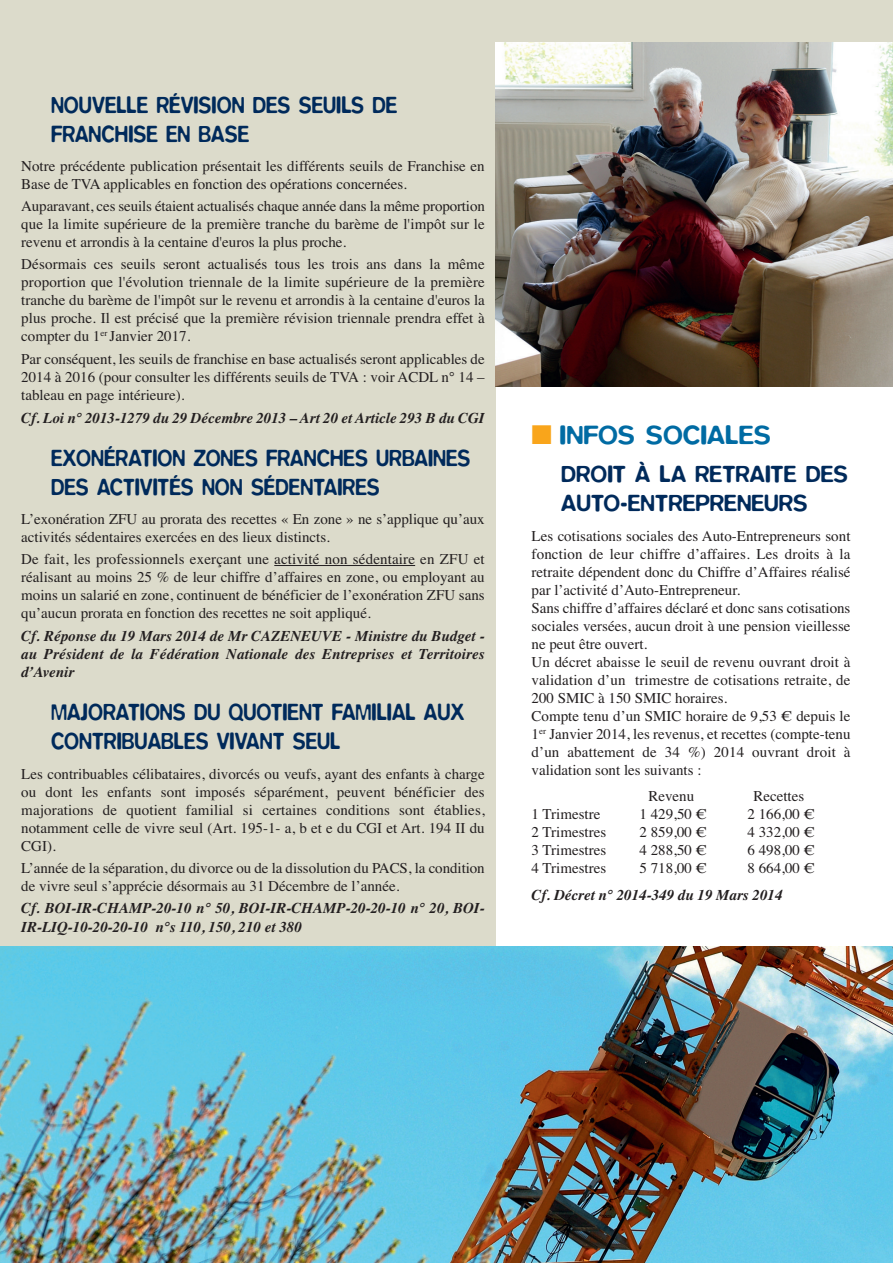
<style>
.page{position:relative;width:893px;height:1263px;background:#fff}
.page>*{position:absolute;margin:0;border:0;box-sizing:border-box;transform-origin:0 0}
.t1{font:500 27px "Blur";color:#006ba3}
.t2{font:500 24px/28.8px "Blur";color:#002a5b;scale:.85 1}
.t3{font:500 24px/28.8px "Blur";color:#002a5b;scale:.95 1}
.t4{font:15px/18px "Times";color:#231f20;text-align:justify}
.t5{font:italic 700 15px/18.3px "Times";color:#231f20;text-align:justify}
.s1{color:#f9a51b}
</style>
<div class="page">
<div style="left:468px;top:0;width:425px;height:79px;background:#dcdbcb"></div>
<div style="left:0;top:0;width:495px;height:1263px;background:#dcdbcb"></div>
<hr style="left:274px;top:565px;width:141px;height:1px;background:#231f20">
<img style="left:495px;top:43px;width:398px;height:344px">
<img style="left:0;top:946px;width:893px;height:317px">
<h2 class="t2" style="left:51px;top:92px;width:409px">NOUVELLE RÉVISION DES SEUILS DE<br>FRANCHISE EN BASE</h2>
<p class="t4" style="left:21px;top:158px;width:465px">Notre précédente publication présentait les différents seuils de Franchise en<br>Base de TVA applicables en fonction des opérations concernées.</p>
<p class="t4" style="left:21px;top:199px;width:465px">Auparavant, ces seuils étaient actualisés chaque année dans la même proportion que la limite supérieure de la première tranche du barème de l'impôt sur le revenu et arrondis à la centaine d'euros la plus proche.</p>
<p class="t4" style="left:21px;top:257px;width:465px">Désormais ces seuils seront actualisés tous les trois ans dans la même proportion que l'évolution triennale de la limite supérieure de la première tranche du barème de l'impôt sur le revenu et arrondis à la centaine d'euros la plus proche. Il est précisé que la première révision triennale prendra effet à compter du 1<sup>er</sup> Janvier 2017.</p>
<p class="t4" style="left:21px;top:351px;width:465px">Par conséquent, les seuils de franchise en base actualisés seront applicables de 2014 à 2016 (pour consulter les différents seuils de TVA : voir ACDL n° 14 – tableau en page intérieure).</p>
<p class="t5" style="left:21px;top:410px;width:465px">Cf. Loi n° 2013-1279 du 29 Décembre 2013 – Art 20 et Article 293 B du CGI</p>
<h2 class="t2" style="left:51px;top:445px;width:495px">EXONÉRATION ZONES FRANCHES URBAINES<br>DES ACTIVITÉS NON SÉDENTAIRES</h2>
<p class="t4" style="left:21px;top:511px;width:465px">L’exonération ZFU au prorata des recettes « En zone » ne s’applique qu’aux activités sédentaires exercées en des lieux distincts.</p>
<p class="t4" style="left:21px;top:552px;width:465px">De fait, les professionnels exerçant une activité non sédentaire en ZFU et réalisant au moins 25 % de leur chiffre d’affaires en zone, ou employant au moins un salarié en zone, continuent de bénéficier de l’exonération ZFU sans qu’aucun prorata en fonction des recettes ne soit appliqué.</p>
<p class="t5" style="left:21px;top:628px;width:465px">Cf. Réponse du 19 Mars 2014 de Mr CAZENEUVE - Ministre du Budget - au Président de la Fédération Nationale des Entreprises et Territoires d’Avenir</p>
<h2 class="t2" style="left:51px;top:700px;width:488px">MAJORATIONS DU QUOTIENT FAMILIAL AUX<br>CONTRIBUABLES VIVANT SEUL</h2>
<p class="t4" style="left:21px;top:766px;width:465px">Les contribuables célibataires, divorcés ou veufs, ayant des enfants à charge ou dont les enfants sont imposés séparément, peuvent bénéficier des majorations de quotient familial si certaines conditions sont établies, notamment celle de vivre seul (Art. 195-1- a, b et e du CGI et Art. 194 II du CGI).</p>
<p class="t4" style="left:21px;top:860px;width:465px">L’année de la séparation, du divorce ou de la dissolution du PACS, la condition de vivre seul s’apprécie désormais au 31 Décembre de l’année.</p>
<p class="t5" style="left:21px;top:900px;width:465px">Cf. BOI-IR-CHAMP-20-10 n° 50, BOI-IR-CHAMP-20-20-10 n° 20, BOI-<br>IR-LIQ-10-20-20-10 n°s 110, 150, 210 et 380</p>
<h1 class="t1" style="left:531px;top:425px;width:241px"><span class="s1">■</span> INFOS SOCIALES</h1>
<h2 class="t3" style="left:561px;top:462px;width:303px">DROIT À LA RETRAITE DES<br>AUTO-ENTREPRENEURS</h2>
<p class="t4" style="left:531px;top:528px;width:320px;text-align:left">Les cotisations sociales des Auto-Entrepreneurs sont fonction de leur chiffre d’affaires. Les droits à la retraite dépendent donc du Chiffre d’Affaires réalisé par l’activité d’Auto-Entrepreneur.<br>Sans chiffre d’affaires déclaré et donc sans cotisations sociales versées, aucun droit à une pension vieillesse ne peut être ouvert.<br>Un décret abaisse le seuil de revenu ouvrant droit à validation d’un trimestre de cotisations retraite, de 200 SMIC à 150 SMIC horaires.<br>Compte tenu d’un SMIC horaire de 9,53 € depuis le 1<sup>er</sup> Janvier 2014, les revenus, et recettes (compte-tenu d’un abattement de 34 %) 2014 ouvrant droit à validation sont les suivants :</p>
<p class="t4" style="left:648px;top:788px;width:47px">Revenu</p>
<p class="t4" style="left:753px;top:788px;width:52px">Recettes</p>
<p class="t4" style="left:531px;top:806px;width:70px">1 Trimestre</p>
<p class="t4" style="left:640px;top:806px;width:69px">1 429,50 €</p>
<p class="t4" style="left:748px;top:806px;width:69px">2 166,00 €</p>
<p class="t4" style="left:531px;top:824px;width:76px">2 Trimestres</p>
<p class="t4" style="left:640px;top:824px;width:69px">2 859,00 €</p>
<p class="t4" style="left:748px;top:824px;width:69px">4 332,00 €</p>
<p class="t4" style="left:531px;top:842px;width:76px">3 Trimestres</p>
<p class="t4" style="left:640px;top:842px;width:69px">4 288,50 €</p>
<p class="t4" style="left:748px;top:842px;width:69px">6 498,00 €</p>
<p class="t4" style="left:531px;top:860px;width:76px">4 Trimestres</p>
<p class="t4" style="left:640px;top:860px;width:69px">5 718,00 €</p>
<p class="t4" style="left:748px;top:860px;width:69px">8 664,00 €</p>
<p class="t5" style="left:531px;top:887px;width:252px">Cf. Décret n° 2014-349 du 19 Mars 2014</p>
</div>
